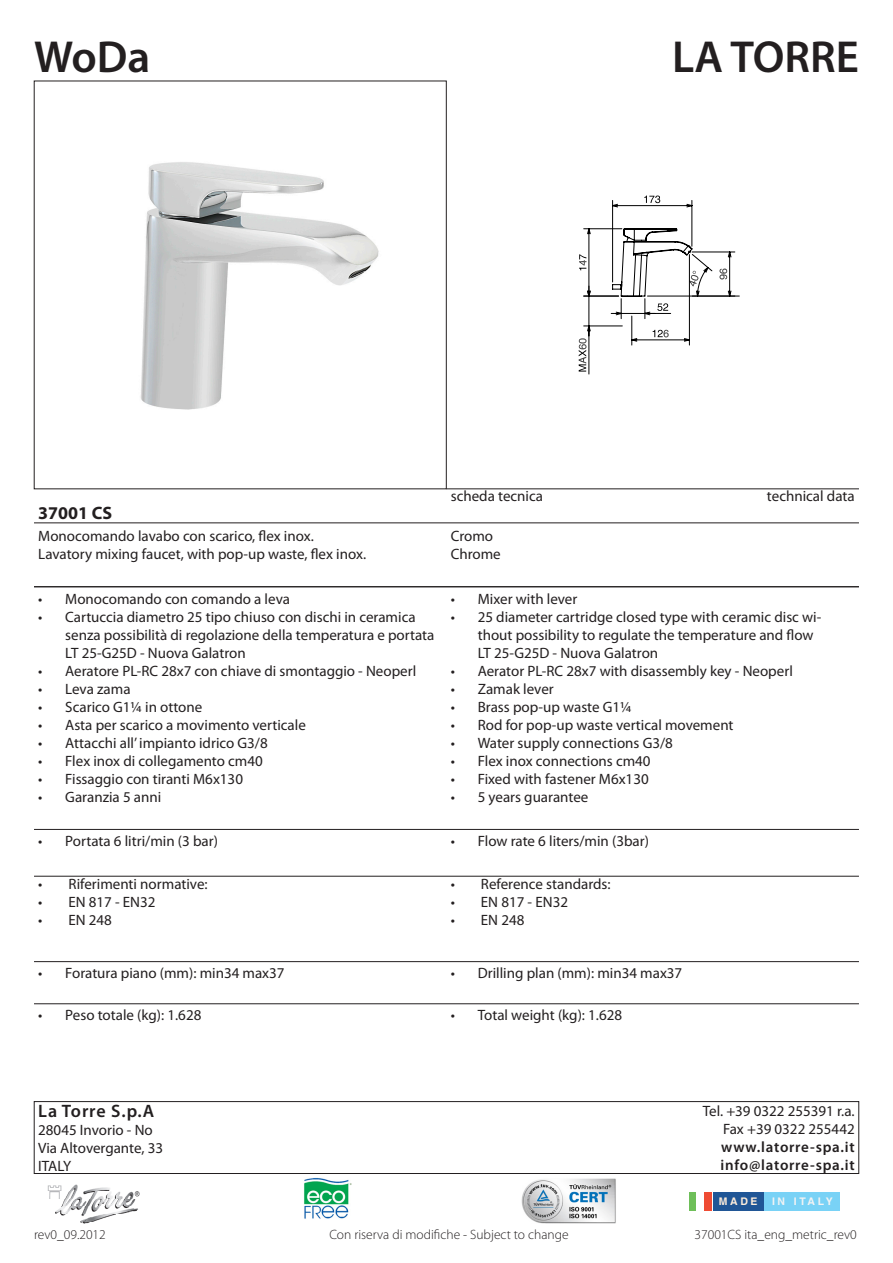
<style>
.page{position:relative;width:893px;height:1263px;background:#fff}
.page>*{position:absolute;margin:0;border:0;box-sizing:border-box;transform-origin:0 0}
.t1{font:600 45px "Myriad Pro";color:#231f20}
.t2{font:600 18px "Myriad Pro";letter-spacing:.05em;color:#231f20}
.t3{font:700 18px "Myriad Pro";color:#231f20}
.t4{font:15px/18px "Myriad Pro";color:#231f20}
.t5{font:600 15px "Myriad Pro";letter-spacing:.05em;color:#231f20}
.t6{font:300 13.5px "Myriad Pro";color:#231f20}
.t7{font:700 10.5px "Helvetica";letter-spacing:.25em;color:#f2f3f4}
.t8{font:700 10.5px "Helvetica";color:#feeddb}
</style>
<div class="page">
<div style="left:34px;top:1101px;width:825px;height:73px;border:1px solid #231f20"></div>
<img style="left:47px;top:1184px;width:93px;height:40px">
<hr style="left:34px;top:586px;width:825px;height:1px;background:#231f20">
<hr style="left:34px;top:523px;width:825px;height:1px;background:#231f20">
<hr style="left:34px;top:876px;width:825px;height:1px;background:#231f20">
<hr style="left:34px;top:961px;width:825px;height:1px;background:#231f20">
<hr style="left:34px;top:829px;width:825px;height:1px;background:#231f20">
<hr style="left:34px;top:587px;width:825px;height:1px;background:#231f20">
<div style="left:713px;top:1192px;width:52px;height:18px;background:#205696"></div>
<div style="left:765px;top:1192px;width:75px;height:18px;background:#79d2f6"></div>
<div style="left:689px;top:1192px;width:8px;height:18px;background:#6ebf59"></div>
<div style="left:704px;top:1192px;width:8px;height:18px;background:#ef4b33"></div>
<img style="left:521px;top:1178px;width:95px;height:45px">
<img style="left:304px;top:1178px;width:48px;height:41px">
<hr style="left:446px;top:489px;width:413px;height:1px;background:#231f20">
<svg style="left:579px;top:196px;width:161px;height:178px"></svg>
<img style="left:140px;top:162px;width:239px;height:248px">
<hr style="left:34px;top:1003px;width:825px;height:1px;background:#231f20">
<p class="t1" style="left:34px;top:28px;width:118px">WoDa</p>
<p class="t1" style="left:672px;top:28px;width:188px">LA TORRE</p>
<p class="t3" style="left:38px;top:501px;width:76px">37001 CS</p>
<p class="t4" style="left:38px;top:527px;width:277px">Monocomando lavabo con scarico, flex inox.</p>
<p class="t4" style="left:38px;top:545px;width:329px">Lavatory mixing faucet, with pop-up waste, flex inox.</p>
<p class="t4" style="left:38px;top:590px;width:253px">• Monocomando con comando a leva</p>
<p class="t4" style="left:65px;top:608px;width:371px;text-indent:-27px">• Cartuccia diametro 25 tipo chiuso con dischi in ceramica senza possibilità di regolazione della temperatura e portata<br>LT 25-G25D - Nuova Galatron</p>
<p class="t4" style="left:38px;top:662px;width:379px">• Aeratore PL-RC 28x7 con chiave di smontaggio - Neoperl</p>
<p class="t4" style="left:38px;top:680px;width:94px">• Leva zama</p>
<p class="t4" style="left:38px;top:698px;width:166px">• Scarico G1¼ in ottone</p>
<p class="t4" style="left:38px;top:716px;width:269px">• Asta per scarico a movimento verticale</p>
<p class="t4" style="left:38px;top:734px;width:231px">• Attacchi all’ impianto idrico G3/8</p>
<p class="t4" style="left:38px;top:752px;width:226px">• Flex inox di collegamento cm40</p>
<p class="t4" style="left:38px;top:770px;width:206px">• Fissaggio con tiranti M6x130</p>
<p class="t4" style="left:38px;top:788px;width:125px">• Garanzia 5 anni</p>
<p class="t4" style="left:451px;top:487px;width:94px">scheda tecnica</p>
<p class="t4" style="left:767px;top:487px;width:89px">technical data</p>
<p class="t4" style="left:451px;top:527px;width:44px">Cromo</p>
<p class="t4" style="left:451px;top:545px;width:52px">Chrome</p>
<p class="t4" style="left:451px;top:590px;width:128px">• Mixer with lever</p>
<p class="t4" style="left:478px;top:608px;width:345px;text-indent:-27px">• 25 diameter cartridge closed type with ceramic disc wi&shy;thout possibility to regulate the temperature and flow<br>LT 25-G25D - Nuova Galatron</p>
<p class="t4" style="left:451px;top:662px;width:344px">• Aerator PL-RC 28x7 with disassembly key - Neoperl</p>
<p class="t4" style="left:451px;top:680px;width:105px">• Zamak lever</p>
<p class="t4" style="left:451px;top:698px;width:182px">• Brass pop-up waste G1¼</p>
<p class="t4" style="left:451px;top:716px;width:284px">• Rod for pop-up waste vertical movement</p>
<p class="t4" style="left:451px;top:734px;width:224px">• Water supply connections G3/8</p>
<p class="t4" style="left:451px;top:752px;width:201px">• Flex inox connections cm40</p>
<p class="t4" style="left:451px;top:770px;width:199px">• Fixed with fastener M6x130</p>
<p class="t4" style="left:451px;top:788px;width:139px">• 5 years guarantee</p>
<p class="t4" style="left:38px;top:831px;width:181px">• Portata 6 litri/min (3 bar)</p>
<p class="t4" style="left:451px;top:831px;width:200px">• Flow rate 6 liters/min (3bar)</p>
<p class="t4" style="left:38px;top:875px;width:171px">• Riferimenti normative:</p>
<p class="t4" style="left:38px;top:893px;width:119px">• EN 817 - EN32</p>
<p class="t4" style="left:38px;top:911px;width:75px">• EN 248</p>
<p class="t4" style="left:451px;top:875px;width:161px">• Reference standards:</p>
<p class="t4" style="left:451px;top:893px;width:119px">• EN 817 - EN32</p>
<p class="t4" style="left:451px;top:911px;width:75px">• EN 248</p>
<p class="t4" style="left:38px;top:963px;width:248px">• Foratura piano (mm): min34 max37</p>
<p class="t4" style="left:451px;top:963px;width:233px">• Drilling plan (mm): min34 max37</p>
<p class="t4" style="left:38px;top:1005px;width:165px">• Peso totale (kg): 1.628</p>
<p class="t4" style="left:451px;top:1005px;width:173px">• Total weight (kg): 1.628</p>
<p class="t2" style="left:38px;top:1100px;width:117px">La Torre S.p.A</p>
<p class="t4" style="left:38px;top:1121px;width:116px">28045 Invorio - No</p>
<p class="t4" style="left:38px;top:1139px;width:126px">Via Altovergante, 33</p>
<p class="t4" style="left:38px;top:1157px;width:35px">ITALY</p>
<p class="t4" style="left:703px;top:1102px;width:153px">Tel. +39 0322 255391 r.a.</p>
<p class="t4" style="left:723px;top:1120px;width:133px">Fax +39 0322 255442</p>
<p class="t5" style="left:721px;top:1137px;width:135px">www.latorre-spa.it</p>
<p class="t5" style="left:721px;top:1155px;width:136px">info@latorre-spa.it</p>
<p class="t8" style="left:719px;top:1195px;width:40px">MADE</p>
<p class="t7" style="left:772px;top:1195px;width:62px">IN ITALY</p>
<p class="t6" style="left:34px;top:1226px;width:73px">rev0_09.2012</p>
<p class="t6" style="left:329px;top:1226px;width:241px">Con riserva di modifiche - Subject to change</p>
<p class="t6" style="left:695px;top:1226px;width:164px">37001CS ita_eng_metric_rev0</p>
</div>
